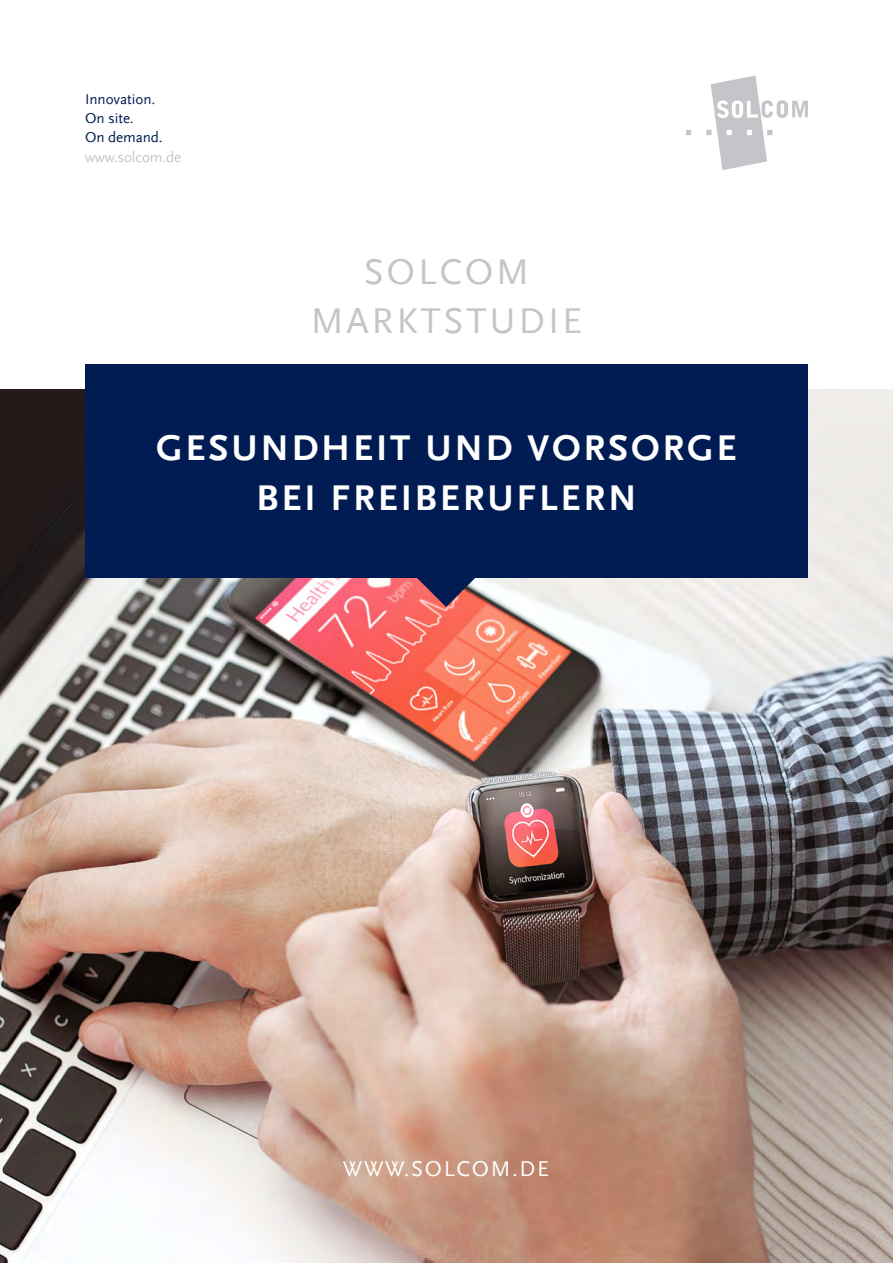
<style>
.page{position:relative;width:893px;height:1263px;background:#fff}
.page>*{position:absolute;margin:0;border:0;box-sizing:border-box;transform-origin:0 0}
.t1{font:700 37.5px/49.5px "Scala Sans LF";letter-spacing:.075em;color:#fff;text-align:center}
.t2{font:37.5px/49.5px "Scala Sans LF";letter-spacing:.075em;color:#c3c5c8;text-align:center}
.t3{font:22.5px "Scala Sans LF";letter-spacing:.075em;color:#fff}
.t4{font:15px/19.2px "Scala Sans LF";letter-spacing:-.005em;color:#001c52}
.t5{font:15px "Scala Sans LF";letter-spacing:-.005em;color:#c3c5c8}
</style>
<div class="page">
<img style="left:0;top:389px;width:893px;height:874px">
<svg style="left:686px;top:75px;width:122px;height:95px"></svg>
<div style="left:85px;top:365px;width:722px;height:213px;background:#001c52"></div>
<svg style="left:401px;top:578px;width:90px;height:29px;background:#9e6371"></svg>
<p class="t4" style="left:85px;top:90px;width:79px">Innovation.<br>On site.<br>On demand.</p>
<p class="t5" style="left:85px;top:149px;width:98px">www.solcom.de</p>
<p class="t2" style="left:311px;top:247px;width:273px">SOLCOM<br>MARKTSTUDIE</p>
<p class="t1" style="left:156px;top:424px;width:582px">GESUNDHEIT UND VORSORGE<br>BEI FREIBERUFLERN</p>
<p class="t3" style="left:343px;top:1157px;width:208px">WWW.SOLCOM.DE</p>
</div>
